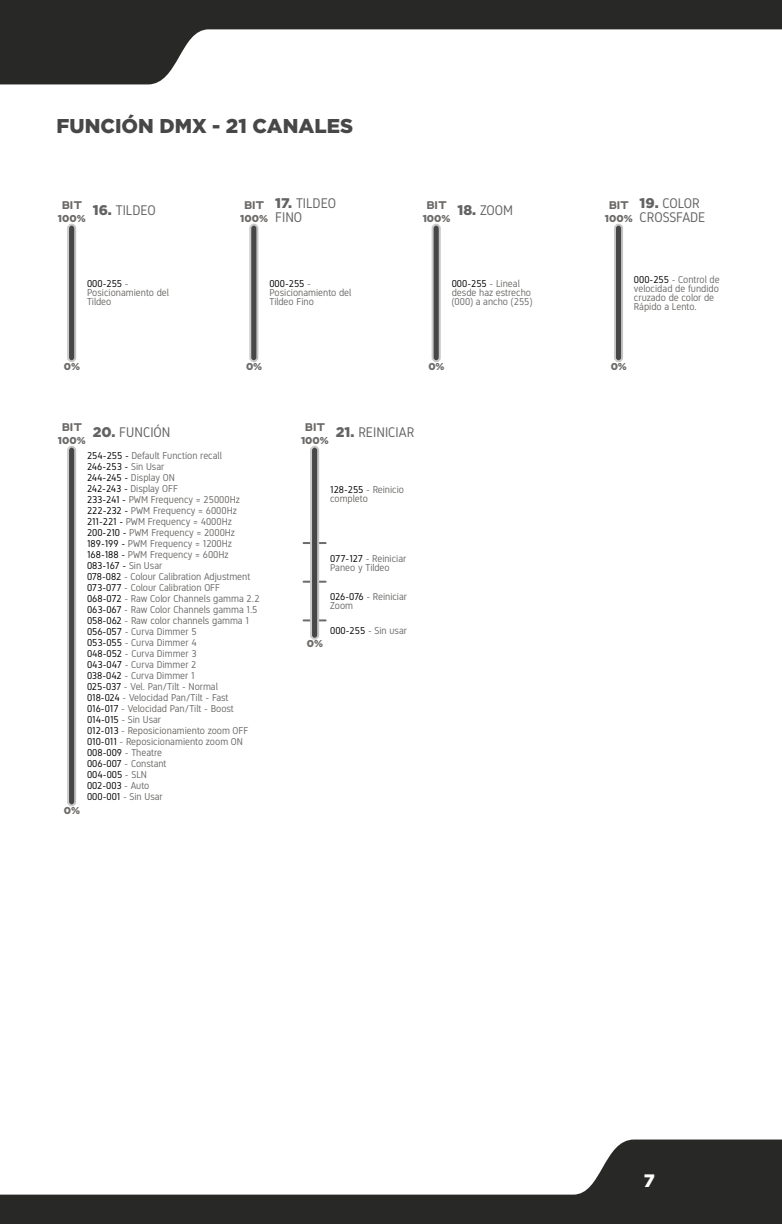
<style>
.page{position:relative;width:782px;height:1224px;background:#fff}
.page>*{position:absolute;margin:0;border:0;box-sizing:border-box;transform-origin:0 0}
.t1{font:900 20px "Gotham";color:#474747}
.t2{font:900 18px "Gotham";color:#fff}
.t3{font:14px/14px "Gidole";color:#646363}
.t4{font:12px "Axis";color:#6c6a68}
.t5{font:10px/11px "Gidole";color:#6c6a68}
.t6{font:900 10px "Gotham";color:#6c6a68}
.s1{font-family:"Gotham";font-weight:900}
.s2{color:#000}
</style>
<div class="page">
<svg style="left:0;top:1140px;width:782px;height:84px"></svg>
<svg style="left:0;top:0;width:782px;height:84px"></svg>
<hr style="left:303px;top:619px;width:23px;height:2px;background:#6b6b6a">
<hr style="left:303px;top:581px;width:23px;height:2px;background:#6b6b6a">
<hr style="left:303px;top:542px;width:23px;height:2px;background:#6b6b6a">
<div style="left:311px;top:447px;width:7px;height:192px;background:#474747;border-radius:4px"></div>
<div style="left:310px;top:446px;width:9px;height:194px;border:2px solid #fff;border-radius:4px"></div>
<div style="left:250px;top:225px;width:7px;height:136px;background:#474747;border-radius:4px"></div>
<div style="left:249px;top:224px;width:9px;height:138px;border:2px solid #fff;border-radius:4px"></div>
<div style="left:432px;top:225px;width:8px;height:136px;background:#474747;border-radius:4px"></div>
<div style="left:431px;top:224px;width:10px;height:138px;border:2px solid #fff;border-radius:4px"></div>
<div style="left:615px;top:225px;width:7px;height:136px;background:#474747;border-radius:4px"></div>
<div style="left:614px;top:224px;width:9px;height:138px;border:2px solid #fff;border-radius:4px"></div>
<div style="left:68px;top:225px;width:7px;height:136px;background:#474747;border-radius:4px"></div>
<div style="left:67px;top:224px;width:9px;height:138px;border:2px solid #fff;border-radius:4px"></div>
<div style="left:68px;top:447px;width:7px;height:358px;background:#474747;border-radius:4px"></div>
<div style="left:67px;top:446px;width:9px;height:360px;border:2px solid #fff;border-radius:4px"></div>
<h1 class="t1" style="left:57px;top:115px;width:298px">FUNCIÓN DMX - 21 CANALES</h1>
<h3 class="t3" style="left:275px;top:196px;width:62px"><span class="s1">17.</span> TILDEO<br>FINO</h3>
<h3 class="t3" style="left:457px;top:203px;width:57px"><span class="s1">18.</span> ZOOM</h3>
<h3 class="t3" style="left:639px;top:196px;width:67px"><span class="s1">19.</span> COLOR<br>CROSSFADE</h3>
<p class="t4" style="left:62px;top:198px;width:22px">BIT</p>
<p class="t4" style="left:244px;top:198px;width:22px">BIT</p>
<p class="t4" style="left:426px;top:198px;width:22px">BIT</p>
<p class="t4" style="left:609px;top:198px;width:22px">BIT</p>
<h3 class="t3" style="left:93px;top:203px;width:65px"><span class="s1">16.</span> TILDEO</h3>
<p class="t6" style="left:58px;top:212px;width:29px">100%</p>
<p class="t6" style="left:240px;top:212px;width:29px">100%</p>
<p class="t6" style="left:423px;top:212px;width:29px">100%</p>
<p class="t6" style="left:605px;top:212px;width:29px">100%</p>
<p class="t5" style="left:87px;top:279px;width:83px;line-height:9px"><span class="s2">000-255</span> -<br>Posicionamiento del<br>Tildeo</p>
<p class="t5" style="left:269px;top:279px;width:83px;line-height:9px"><span class="s2">000-255</span> -<br>Posicionamiento del<br>Tildeo Fino</p>
<p class="t5" style="left:452px;top:279px;width:82px;line-height:9px"><span class="s2">000-255</span> - Lineal desde haz estrecho (000) a ancho (255)</p>
<p class="t5" style="left:634px;top:275px;width:87px;line-height:9px"><span class="s2">000-255</span> - Control de velocidad de fundido cruzado de color de<br>Rápido a Lento.</p>
<p class="t6" style="left:64px;top:360px;width:18px">0%</p>
<p class="t6" style="left:246px;top:360px;width:18px">0%</p>
<p class="t6" style="left:428px;top:360px;width:18px">0%</p>
<p class="t6" style="left:611px;top:360px;width:18px">0%</p>
<p class="t4" style="left:62px;top:420px;width:22px">BIT</p>
<h3 class="t3" style="left:93px;top:425px;width:79px"><span class="s1">20.</span> FUNCIÓN</h3>
<p class="t6" style="left:58px;top:434px;width:29px">100%</p>
<p class="t5" style="left:87px;top:450px;width:174px"><span class="s2">254-255 -</span> Default Function recall<br><span class="s2">246-253 -</span> Sin Usar<br><span class="s2">244-245 -</span> Display ON<br><span class="s2">242-243 -</span> Display OFF<br><span class="s2">233-241 -</span> PWM Frequency = 25000Hz<br><span class="s2">222-232 -</span> PWM Frequency = 6000Hz<br><span class="s2">211-221 -</span> PWM Frequency = 4000Hz<br><span class="s2">200-210 -</span> PWM Frequency = 2000Hz<br><span class="s2">189-199 -</span> PWM Frequency = 1200Hz<br><span class="s2">168-188 -</span> PWM Frequency = 600Hz<br><span class="s2">083-167 -</span> Sin Usar<br><span class="s2">078-082</span> - Colour Calibration Adjustment<br><span class="s2">073-077</span> - Colour Calibration OFF<br><span class="s2">068-072</span> - Raw Color Channels gamma 2.2<br><span class="s2">063-067</span> - Raw Color Channels gamma 1.5<br><span class="s2">058-062</span> - Raw color channels gamma 1<br><span class="s2">056-057</span> - Curva Dimmer 5<br><span class="s2">053-055</span> - Curva Dimmer 4<br><span class="s2">048-052</span> - Curva Dimmer 3<br><span class="s2">043-047</span> - Curva Dimmer 2<br><span class="s2">038-042</span> - Curva Dimmer 1<br><span class="s2">025-037</span> - Vel. Pan/Tilt - Normal<br><span class="s2">018-024</span> - Velocidad Pan/Tilt - Fast<br><span class="s2">016-017</span> - Velocidad Pan/Tilt - Boost<br><span class="s2">014-015</span> - Sin Usar<br><span class="s2">012-013</span> - Reposicionamiento zoom OFF<br><span class="s2">010-011</span> - Reposicionamiento zoom ON<br><span class="s2">008-009</span> - Theatre<br><span class="s2">006-007</span> - Constant<br><span class="s2">004-005</span> - SLN<br><span class="s2">002-003</span> - Auto<br><span class="s2">000-001</span> - Sin Usar</p>
<p class="t6" style="left:64px;top:804px;width:18px">0%</p>
<p class="t4" style="left:305px;top:420px;width:22px">BIT</p>
<h3 class="t3" style="left:336px;top:425px;width:80px"><span class="s1">21.</span> REINICIAR</h3>
<p class="t6" style="left:301px;top:434px;width:29px">100%</p>
<p class="t5" style="left:330px;top:485px;width:75px;line-height:9px"><span class="s2">128-255</span> - Reinicio completo</p>
<p class="t5" style="left:330px;top:553px;width:78px;line-height:9px"><span class="s2">077-127</span> - Reiniciar<br>Paneo y Tildeo</p>
<p class="t5" style="left:330px;top:592px;width:78px;line-height:9px"><span class="s2">026-076</span> - Reiniciar<br>Zoom</p>
<p class="t5" style="left:330px;top:625px;width:78px"><span class="s2">000-255</span> - Sin usar</p>
<p class="t6" style="left:307px;top:638px;width:18px">0%</p>
<h2 class="t2" style="left:644px;top:1171px;width:13px">7</h2>
</div>
